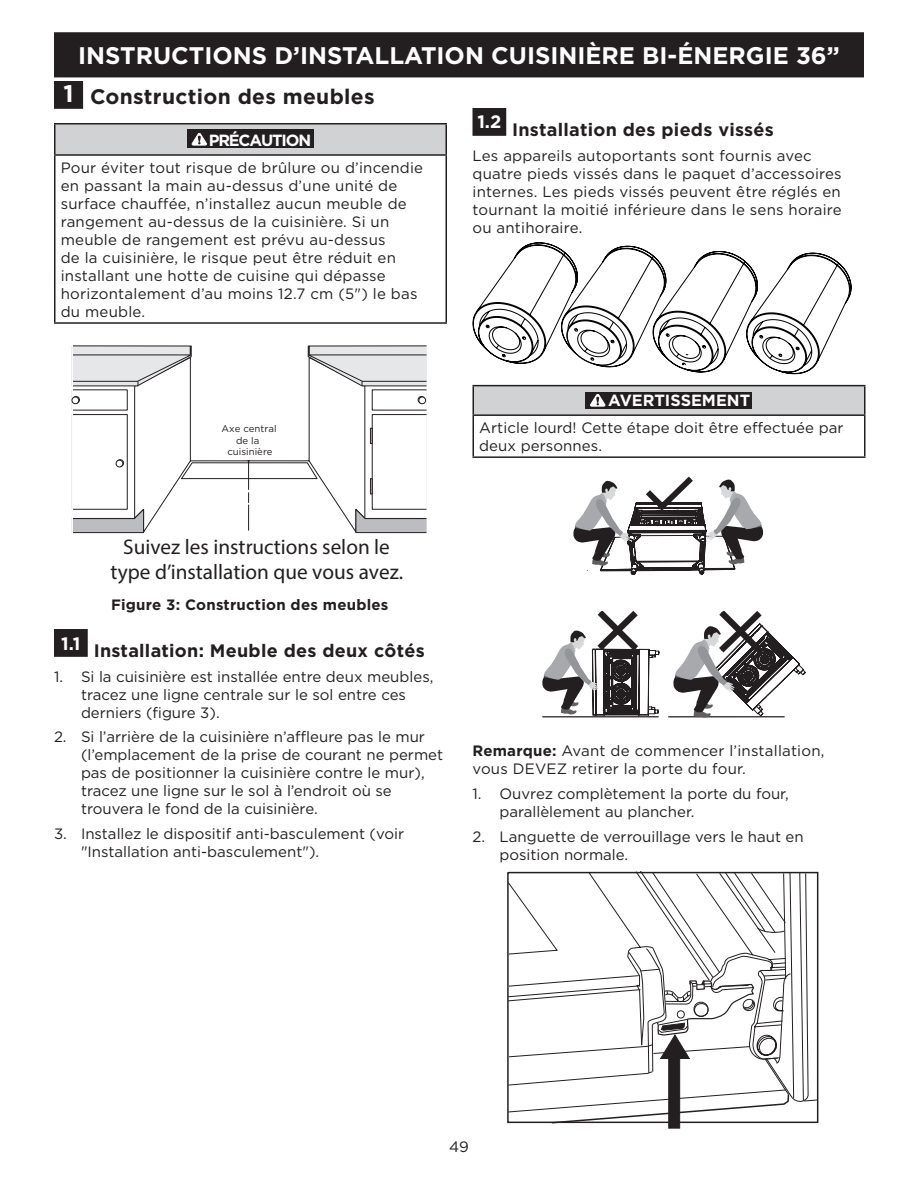
<style>
.page{position:relative;width:918px;height:1188px;background:#fff}
.page>*{position:absolute;margin:0;border:0;box-sizing:border-box;transform-origin:0 0}
.t1{font:700 24px "Gotham";color:#fff}
.t2{font:21.3px/25.5px "Myriad Pro";color:#231f20;text-align:center}
.Body_text_head_14_1{font:700 21px "Gotham";letter-spacing:.015em;color:#231f20}
.Body_text_head_12_1{font:700 18px "Gotham";letter-spacing:.015em;color:#231f20}
.t3{font:700 18px "Gotham";color:#fff}
.t4{font:700 16.2px "Gotham";color:#fff}
.t5{font:700 16.2px "Gotham";letter-spacing:-.07em;color:#fff}
.Body_text_10_N{font:15px/18px "Gotham";letter-spacing:.005em;color:#231f20}
.Figure_10_B{font:700 15px "Gotham";letter-spacing:.015em;color:#231f20}
.t6{font:9.75px/11.6px "Gotham";color:#231f20;text-align:center}
.s1{font-weight:700}
</style>
<div class="page">
<div style="left:55px;top:33px;width:808px;height:44px;background:#231f20"></div>
<div style="left:54px;top:32px;width:810px;height:45px;border:2px solid #231f20"></div>
<div style="left:56px;top:82px;width:26px;height:25px;background:#231f20"></div>
<div style="left:54px;top:81px;width:29px;height:28px;border:3px solid #231f20"></div>
<div style="left:56px;top:631px;width:30px;height:24px;background:#231f20"></div>
<div style="left:54px;top:629px;width:34px;height:28px;border:3px solid #231f20"></div>
<div style="left:55px;top:124px;width:391px;height:31px;background:#d1d2d4"></div>
<hr style="left:54px;top:123px;width:393px;height:2px;background:#231f20">
<hr style="left:54px;top:125px;width:2px;height:29px;background:#231f20">
<svg style="left:446px;top:125px;width:1px;height:29px"></svg>
<hr style="left:54px;top:154px;width:393px;height:2px;background:#231f20">
<hr style="left:54px;top:156px;width:2px;height:166px;background:#231f20">
<hr style="left:446px;top:156px;width:1px;height:166px;background:#231f20">
<hr style="left:54px;top:322px;width:393px;height:2px;background:#231f20">
<div style="left:187px;top:130px;width:127px;height:18px;background:#231f20"></div>
<svg style="left:192px;top:133px;width:15px;height:13px"></svg>
<svg style="left:72px;top:345px;width:355px;height:188px"></svg>
<div style="left:474px;top:110px;width:31px;height:24px;background:#231f20"></div>
<div style="left:472px;top:108px;width:34px;height:28px;border:3px solid #231f20"></div>
<svg style="left:472px;top:242px;width:380px;height:132px"></svg>
<svg style="left:507px;top:871px;width:312px;height:258px"></svg>
<div style="left:473px;top:386px;width:392px;height:29px;background:#d1d2d4"></div>
<hr style="left:472px;top:385px;width:394px;height:1px;background:#231f20">
<hr style="left:472px;top:386px;width:2px;height:28px;background:#231f20">
<hr style="left:864px;top:386px;width:2px;height:28px;background:#231f20">
<hr style="left:472px;top:414px;width:394px;height:2px;background:#231f20">
<hr style="left:472px;top:416px;width:2px;height:40px;background:#231f20">
<hr style="left:864px;top:416px;width:2px;height:40px;background:#231f20">
<hr style="left:472px;top:456px;width:394px;height:2px;background:#231f20">
<div style="left:586px;top:392px;width:166px;height:17px;background:#231f20"></div>
<svg style="left:590px;top:394px;width:15px;height:13px"></svg>
<svg style="left:573px;top:477px;width:191px;height:98px"></svg>
<hr style="left:668px;top:716px;width:117px;height:1px;background:#231f20">
<svg style="left:542px;top:611px;width:117px;height:104px"></svg>
<hr style="left:542px;top:716px;width:117px;height:1px;background:#231f20">
<svg style="left:672px;top:611px;width:134px;height:107px"></svg>
<h1 class="t1" style="left:78px;top:41px;width:763px">INSTRUCTIONS D’INSTALLATION CUISINIÈRE BI-ÉNERGIE 36”</h1>
<p class="t1" style="left:63px;top:79px;width:12px">1</p>
<p class="Body_text_head_14_1" style="left:90px;top:84px;width:286px">Construction des meubles</p>
<p class="t5" style="left:209px;top:131px;width:104px">PRÉCAUTION</p>
<p class="Body_text_10_N" style="left:61px;top:158px;width:364px">Pour éviter tout risque de brûlure ou d’incendie en passant la main au-dessus d’une unité de surface chauffée, n’installez aucun meuble de rangement au-dessus de la cuisinière. Si un meuble de rangement est prévu au-dessus<br>de la cuisinière, le risque peut être réduit en installant une hotte de cuisine qui dépasse horizontalement d’au moins 12.7 cm (5") le bas du meuble.</p>
<p class="t6" style="left:222px;top:423px;width:57px">Axe central de la cuisinière</p>
<p class="t3" style="left:477px;top:112px;width:25px">1.2</p>
<p class="Body_text_head_12_1" style="left:512px;top:119px;width:263px">Installation des pieds vissés</p>
<p class="Body_text_10_N" style="left:472px;top:146px;width:371px">Les appareils autoportants sont fournis avec quatre pieds vissés dans le paquet d’accessoires internes. Les pieds vissés peuvent être réglés en tournant la moitié inférieure dans le sens horaire ou antihoraire.</p>
<p class="t4" style="left:608px;top:391px;width:144px">AVERTISSEMENT</p>
<p class="Body_text_10_N" style="left:479px;top:419px;width:366px">Article lourd! Cette étape doit être effectuée par deux personnes.</p>
<p class="t2" style="left:111px;top:533px;width:294px">Suivez les instructions selon le type d’installation que vous avez.</p>
<p class="Figure_10_B" style="left:111px;top:596px;width:279px">Figure 3: Construction des meubles</p>
<p class="t3" style="left:61px;top:633px;width:21px">1.1</p>
<p class="Body_text_head_12_1" style="left:94px;top:640px;width:333px">Installation: Meuble des deux côtés</p>
<p class="Body_text_10_N" style="left:81px;top:667px;width:354px;text-indent:-27px">1. Si la cuisinière est installée entre deux meubles, tracez une ligne centrale sur le sol entre ces derniers (figure 3).</p>
<p class="Body_text_10_N" style="left:81px;top:728px;width:364px;text-indent:-27px">2. Si l’arrière de la cuisinière n’affleure pas le mur (l’emplacement de la prise de courant ne permet pas de positionner la cuisinière contre le mur), tracez une ligne sur le sol à l’endroit où se trouvera le fond de la cuisinière.</p>
<p class="Body_text_10_N" style="left:81px;top:824px;width:325px;text-indent:-27px">3. Installez le dispositif anti-basculement (voir "Installation anti-basculement").</p>
<p class="Body_text_10_N" style="left:472px;top:742px;width:354px"><span class="s1">Remarque:</span> Avant de commencer l’installation, vous DEVEZ retirer la porte du four.</p>
<p class="Body_text_10_N" style="left:500px;top:784px;width:291px;text-indent:-27px">1. Ouvrez complètement la porte du four, parallèlement au plancher.</p>
<p class="Body_text_10_N" style="left:500px;top:827px;width:306px;text-indent:-27px">2. Languette de verrouillage vers le haut en position normale.</p>
<p class="Body_text_10_N" style="left:449px;top:1137px;width:21px">49</p>
</div>
